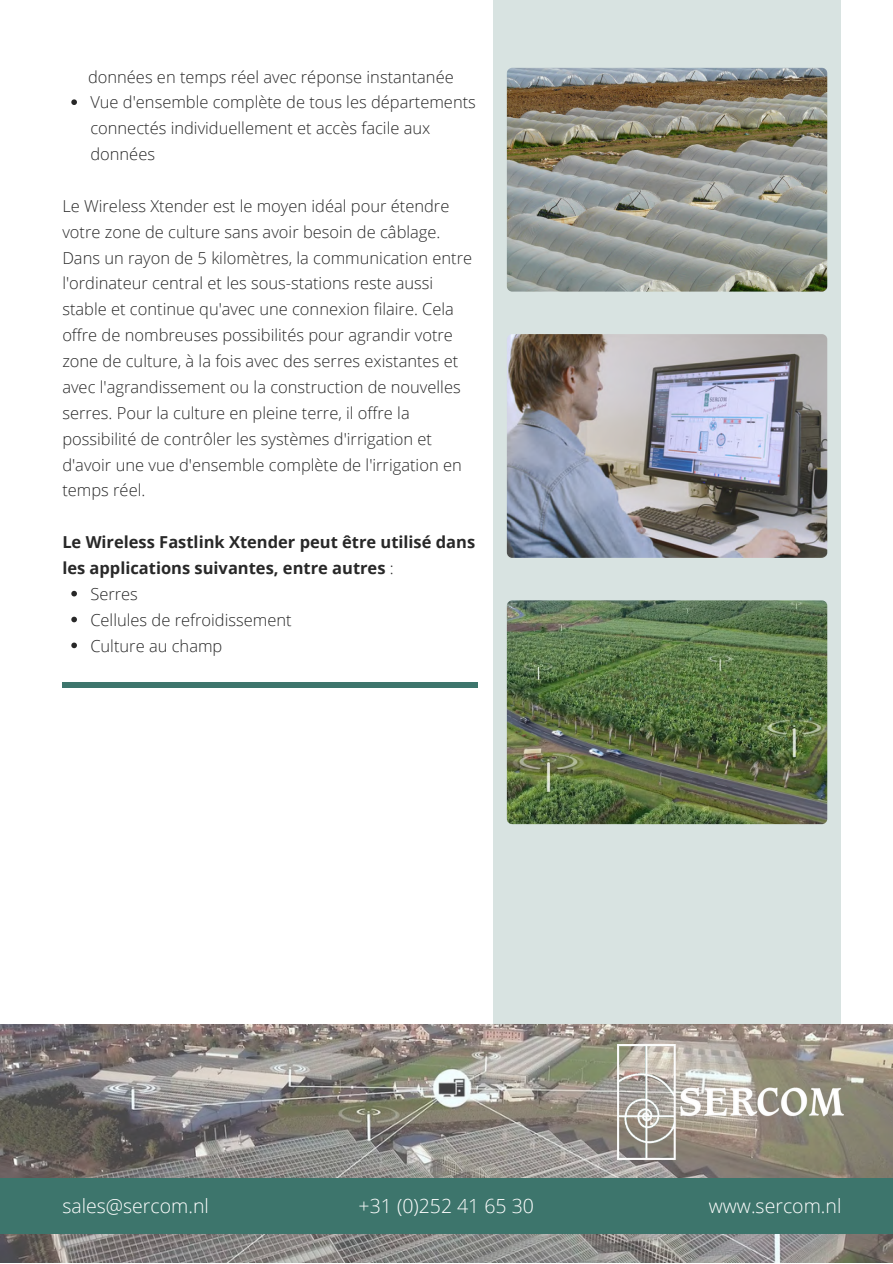
<style>
.page{position:relative;width:893px;height:1264px;background:#fff}
.page>*{position:absolute;margin:0;border:0;box-sizing:border-box;transform-origin:0 0}
.t1{font:300 19.5px "Open Sans";color:#fff}
.t2{font:300 16.5px/25.8px "Open Sans";color:#282828}
.t3{font:700 16.5px/25.8px "Open Sans";color:#282828}
.s1{font-weight:300}
</style>
<div class="page">
<div style="left:492px;top:0;width:348px;height:1024px;background:#d8e3e1"></div>
<img style="left:0;top:1024px;width:892px;height:238px">
<div style="left:0;top:1177px;width:892px;height:56px;background:#3d756c"></div>
<img style="left:617px;top:1044px;width:226px;height:115px">
<img style="left:507px;top:68px;width:320px;height:223px;border-radius:5px">
<img style="left:507px;top:334px;width:320px;height:224px;border-radius:5px">
<img style="left:507px;top:600px;width:320px;height:224px;border-radius:5px">
<svg style="left:71px;top:99px;width:6px;height:6px"></svg>
<svg style="left:71px;top:591px;width:6px;height:5px"></svg>
<svg style="left:71px;top:616px;width:6px;height:6px"></svg>
<svg style="left:71px;top:642px;width:6px;height:6px"></svg>
<div style="left:62px;top:682px;width:415px;height:6px;background:#3d756c"></div>
<p class="t2" style="left:88px;top:63px;width:367px">données en temps réel avec réponse instantanée</p>
<p class="t2" style="left:90px;top:89px;width:387px">Vue d'ensemble complète de tous les départements connectés individuellement et accès facile aux données</p>
<p class="t2" style="left:62px;top:192px;width:411px">Le Wireless Xtender est le moyen idéal pour étendre votre zone de culture sans avoir besoin de câblage.<br>Dans un rayon de 5 kilomètres, la communication entre l'ordinateur central et les sous-stations reste aussi stable et continue qu'avec une connexion filaire. Cela offre de nombreuses possibilités pour agrandir votre zone de culture, à la fois avec des serres existantes et avec l'agrandissement ou la construction de nouvelles serres. Pour la culture en pleine terre, il offre la possibilité de contrôler les systèmes d'irrigation et d'avoir une vue d'ensemble complète de l'irrigation en temps réel.</p>
<p class="t3" style="left:62px;top:529px;width:414px">Le Wireless Fastlink Xtender peut être utilisé dans les applications suivantes, entre autres <span class="s1">:</span></p>
<p class="t2" style="left:90px;top:580px;width:203px">Serres<br>Cellules de refroidissement<br>Culture au champ</p>
<p class="t1" style="left:62px;top:1192px;width:148px">sales@sercom.nl</p>
<p class="t1" style="left:358px;top:1192px;width:177px">+31 (0)252 41 65 30</p>
<p class="t1" style="left:708px;top:1192px;width:134px">www.sercom.nl</p>
</div>
